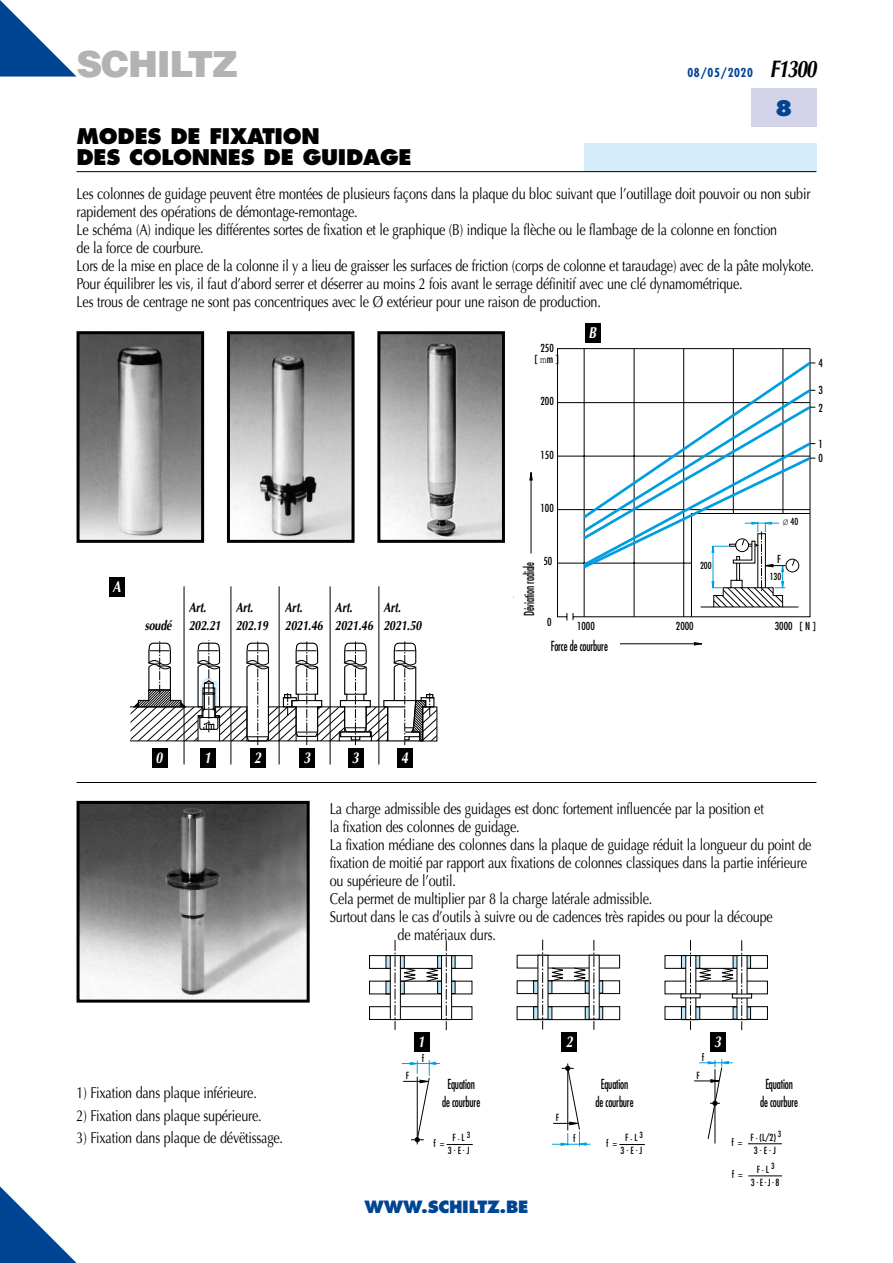
<style>
.page{position:relative;width:893px;height:1263px;background:#fff}
.page>*{position:absolute;margin:0;border:0;box-sizing:border-box;transform-origin:0 0}
.t1{font:900 36px "Helvetica";letter-spacing:-.035em;color:#b1b3b4}
.t2{font:800 21px/21px "Futura";letter-spacing:-.015em;color:#000}
.t3{font:800 21px "Futura";color:#004494}
.t4{font:800 16.5px "Futura";letter-spacing:-.015em;color:#004494}
.t5{font:15.75px/18px "Optima";letter-spacing:-.015em;color:#000;scale:.8 1}
.t6{font:italic 700 15.75px "Optima";color:#fff;scale:.8 1}
.t7{font:condensed 13.5px/18px "Futura";letter-spacing:-.015em;color:#000;text-align:center;scale:.8 1}
.t8{font:italic 700 13.5px/18px "Optima";letter-spacing:-.015em;color:#000;scale:.8 1}
.t9{font:700 condensed 12px "Futura";letter-spacing:.05em;color:#004494}
.t10{font:condensed 10.8px "Futura";color:#000}
.t11{font:italic condensed 10.8px "Futura";color:#000}
.t12{font:condensed 9.6px/12.9px "Futura";color:#000;text-align:center}
.t13{font:condensed 9.45px "Futura";color:#000}
.s1{font-family:"Optima";font-style:italic;font-stretch:normal;font-size:24px;color:#000}
.s2{font-family:"Courier New";font-stretch:normal}
</style>
<div class="page">
<svg style="left:0;top:1186px;width:77px;height:77px"></svg>
<div style="left:584px;top:143px;width:232px;height:28px;background:#d5edfa"></div>
<hr style="left:77px;top:171px;width:739px;height:1px;background:#000">
<div style="left:751px;top:89px;width:65px;height:38px;background:#d3d4e9"></div>
<svg style="left:0;top:0;width:77px;height:77px"></svg>
<svg style="left:130px;top:640px;width:307px;height:105px"></svg>
<hr style="left:184px;top:586px;width:1px;height:178px;background:#000">
<hr style="left:231px;top:586px;width:1px;height:178px;background:#000">
<hr style="left:279px;top:586px;width:1px;height:178px;background:#000">
<hr style="left:330px;top:586px;width:1px;height:178px;background:#000">
<hr style="left:379px;top:586px;width:1px;height:178px;background:#000">
<svg style="left:557px;top:348px;width:253px;height:273px"></svg>
<svg style="left:580px;top:359px;width:234px;height:209px"></svg>
<hr style="left:619px;top:643px;width:83px;height:1px;background:#000">
<svg style="left:694px;top:642px;width:8px;height:3px"></svg>
<hr style="left:531px;top:472px;width:1px;height:81px;background:#000">
<svg style="left:581px;top:455px;width:234px;height:152px"></svg>
<img style="left:81px;top:335px;width:119px;height:204px">
<div style="left:77px;top:331px;width:127px;height:212px;border:3px solid #000"></div>
<img style="left:231px;top:335px;width:120px;height:204px">
<div style="left:227px;top:331px;width:128px;height:212px;border:3px solid #000"></div>
<img style="left:381px;top:335px;width:120px;height:204px">
<div style="left:377px;top:331px;width:128px;height:212px;border:3px solid #000"></div>
<hr style="left:77px;top:782px;width:739px;height:1px;background:#000">
<img style="left:81px;top:805px;width:225px;height:193px">
<div style="left:77px;top:801px;width:233px;height:201px;border:3px solid #000"></div>
<svg style="left:369px;top:940px;width:104px;height:90px"></svg>
<svg style="left:664px;top:940px;width:104px;height:90px"></svg>
<svg style="left:516px;top:940px;width:105px;height:90px"></svg>
<svg style="left:680px;top:993px;width:21px;height:5px"></svg>
<svg style="left:732px;top:993px;width:20px;height:5px"></svg>
<div style="left:710px;top:1033px;width:15px;height:19px;background:#000"></div>
<div style="left:562px;top:1033px;width:15px;height:19px;background:#000"></div>
<div style="left:414px;top:1033px;width:15px;height:19px;background:#000"></div>
<div style="left:398px;top:749px;width:15px;height:19px;background:#000"></div>
<div style="left:348px;top:749px;width:15px;height:19px;background:#000"></div>
<div style="left:300px;top:749px;width:15px;height:19px;background:#000"></div>
<div style="left:250px;top:749px;width:16px;height:19px;background:#000"></div>
<div style="left:200px;top:749px;width:16px;height:19px;background:#000"></div>
<div style="left:152px;top:749px;width:15px;height:19px;background:#000"></div>
<div style="left:585px;top:324px;width:16px;height:19px;background:#000"></div>
<div style="left:110px;top:578px;width:15px;height:19px;background:#000"></div>
<hr style="left:532px;top:1063px;width:1px;height:67px;background:#000">
<hr style="left:402px;top:1063px;width:38px;height:1px;background:#009ee0">
<svg style="left:403px;top:1060px;width:70px;height:85px"></svg>
<hr style="left:567px;top:1063px;width:1px;height:67px;background:#000">
<hr style="left:685px;top:1070px;width:1px;height:74px;background:#000">
<svg style="left:532px;top:1066px;width:113px;height:80px"></svg>
<hr style="left:683px;top:1076px;width:1px;height:67px;background:#000">
<hr style="left:714px;top:1069px;width:1px;height:74px;background:#000">
<hr style="left:699px;top:1062px;width:34px;height:1px;background:#009ee0">
<svg style="left:683px;top:1059px;width:45px;height:81px"></svg>
<hr style="left:748px;top:1143px;width:34px;height:1px;background:#000">
<hr style="left:748px;top:1175px;width:34px;height:1px;background:#000">
<h1 class="t1" style="left:77px;top:40px;width:163px">SCHILTZ</h1>
<p class="t9" style="left:687px;top:65px;width:130px">08/05/2020 <span class="s1">F1300</span></p>
<h2 class="t3" style="left:775px;top:95px;width:19px">8</h2>
<h2 class="t2" style="left:77px;top:125px;width:337px">MODES DE FIXATION<br>DES COLONNES DE GUIDAGE</h2>
<p class="t5" style="left:77px;top:185px;width:923px">Les colonnes de guidage peuvent être montées de plusieurs façons dans la plaque du bloc suivant que l’outillage doit pouvoir ou non subir rapidement des opérations de démontage-remontage.<br>Le schéma (A) indique les différentes sortes de fixation et le graphique (B) indique la flèche ou le flambage de la colonne en fonction<br>de la force de courbure.<br>Lors de la mise en place de la colonne il y a lieu de graisser les surfaces de friction (corps de colonne et taraudage) avec de la pâte molykote.<br>Pour équilibrer les vis, il faut d’abord serrer et déserrer au moins 2 fois avant le serrage définitif avec une clé dynamométrique.<br>Les trous de centrage ne sont pas concentriques avec le Ø extérieur pour une raison de production.</p>
<p class="t6" style="left:112px;top:577px;width:12px">A</p>
<p class="t8" style="left:145px;top:616px;width:35px">soudé</p>
<p class="t8" style="left:189px;top:598px;width:42px">Art.<br>202.21</p>
<p class="t8" style="left:236px;top:598px;width:42px">Art.<br>202.19</p>
<p class="t8" style="left:285px;top:598px;width:49px">Art.<br>2021.46</p>
<p class="t8" style="left:335px;top:598px;width:49px">Art.<br>2021.46</p>
<p class="t8" style="left:383px;top:598px;width:49px">Art.<br>2021.50</p>
<p class="t10" style="left:540px;top:342px;width:15px">250</p>
<p class="t10" style="left:535px;top:352px;width:25px">[ <span class="s2">m</span>m ]</p>
<p class="t10" style="left:540px;top:395px;width:15px">200</p>
<p class="t10" style="left:540px;top:449px;width:15px">150</p>
<p class="t10" style="left:540px;top:502px;width:15px">100</p>
<p class="t6" style="left:589px;top:323px;width:11px">B</p>
<p class="t10" style="left:819px;top:356px;width:6px">4</p>
<p class="t10" style="left:819px;top:384px;width:6px">3</p>
<p class="t10" style="left:819px;top:401px;width:6px">2</p>
<p class="t10" style="left:819px;top:437px;width:6px">1</p>
<p class="t10" style="left:819px;top:452px;width:6px">0</p>
<p class="t13" style="left:783px;top:516px;width:17px"><span class="s2">Ø</span> 40</p>
<p class="t11" style="left:523px;top:617px;width:59px;rotate:-90deg">Déviation radiale</p>
<p class="t10" style="left:543px;top:555px;width:10px">50</p>
<p class="t13" style="left:700px;top:559px;width:13px">200</p>
<p class="t10" style="left:777px;top:552px;width:5px">F</p>
<p class="t13" style="left:770px;top:570px;width:13px">130</p>
<p class="t10" style="left:547px;top:616px;width:6px">0</p>
<p class="t10" style="left:577px;top:620px;width:19px">1000</p>
<p class="t10" style="left:676px;top:620px;width:19px">2000</p>
<p class="t10" style="left:775px;top:620px;width:42px">3000 [ N ]</p>
<p class="t10" style="left:557px;top:635px;width:37px">Buigkracht</p>
<p class="t11" style="left:557px;top:645px;width:61px">Force de courbure</p>
<p class="t7" style="left:551px;top:637px;width:73px">Force de courbure</p>
<p class="t6" style="left:156px;top:748px;width:10px">0</p>
<p class="t6" style="left:204px;top:748px;width:10px">1</p>
<p class="t6" style="left:254px;top:748px;width:10px">2</p>
<p class="t6" style="left:303px;top:748px;width:10px">3</p>
<p class="t6" style="left:352px;top:748px;width:10px">3</p>
<p class="t6" style="left:401px;top:748px;width:10px">4</p>
<p class="t5" style="left:330px;top:800px;width:544px">La charge admissible des guidages est donc fortement influencée par la position et</p>
<p class="t5" style="left:330px;top:818px;width:239px">la fixation des colonnes de guidage.</p>
<p class="t5" style="left:330px;top:836px;width:604px">La fixation médiane des colonnes dans la plaque de guidage réduit la longueur du point de</p>
<p class="t5" style="left:330px;top:854px;width:598px">fixation de moitié par rapport aux fixations de colonnes classiques dans la partie inférieure</p>
<p class="t5" style="left:330px;top:872px;width:159px">ou supérieure de l’outil.</p>
<p class="t5" style="left:330px;top:890px;width:405px">Cela permet de multiplier par 8 la charge latérale admissible.</p>
<p class="t5" style="left:330px;top:908px;width:555px">Surtout dans le cas d’outils à suivre ou de cadences très rapides ou pour la découpe</p>
<p class="t5" style="left:398px;top:926px;width:124px">de matériaux durs.</p>
<p class="t6" style="left:418px;top:1032px;width:10px">1</p>
<p class="t6" style="left:566px;top:1032px;width:10px">2</p>
<p class="t6" style="left:714px;top:1032px;width:10px">3</p>
<p class="t12" style="left:422px;top:1051px;width:4px">f</p>
<p class="t12" style="left:702px;top:1051px;width:4px">f</p>
<p class="t5" style="left:77px;top:1084px;width:227px">1) Fixation dans plaque inférieure.</p>
<p class="t5" style="left:77px;top:1106px;width:233px">2) Fixation dans plaque supérieure.</p>
<p class="t5" style="left:77px;top:1129px;width:260px">3) Fixation dans plaque de dévëtissage.</p>
<p class="t12" style="left:406px;top:1069px;width:5px">F</p>
<p class="t12" style="left:697px;top:1069px;width:5px">F</p>
<p class="t7" style="left:442px;top:1075px;width:49px">Equation de courbure</p>
<p class="t7" style="left:595px;top:1075px;width:49px">Equation de courbure</p>
<p class="t7" style="left:760px;top:1075px;width:49px">Equation de courbure</p>
<p class="t12" style="left:556px;top:1111px;width:5px">F</p>
<p class="t12" style="left:433px;top:1137px;width:13px">f =</p>
<p class="t12" style="left:448px;top:1131px;width:24px">F . L <sup>3<br></sup>3 .E.J</p>
<p class="t12" style="left:573px;top:1132px;width:4px">f</p>
<p class="t12" style="left:606px;top:1137px;width:13px">f =</p>
<p class="t12" style="left:620px;top:1131px;width:24px">F . L <sup>3<br></sup>3 .E.J</p>
<p class="t12" style="left:721px;top:1130px;width:62px">F . (L/2) <sup>3</sup>F . (L/2) <sup>3</sup></p>
<p class="t12" style="left:721px;top:1175px;width:60px">3.E.J.83.E.J.8</p>
<p class="t12" style="left:636px;top:1136px;width:13px">f =</p>
<p class="t12" style="left:731px;top:1136px;width:13px">f =</p>
<p class="t12" style="left:754px;top:1143px;width:23px">3 .E.J</p>
<p class="t12" style="left:757px;top:1163px;width:19px">F . L <sup>3</sup></p>
<p class="t12" style="left:732px;top:1168px;width:13px">f =</p>
<p class="t4" style="left:365px;top:1197px;width:165px">WWW.SCHILTZ.BE</p>
</div>
